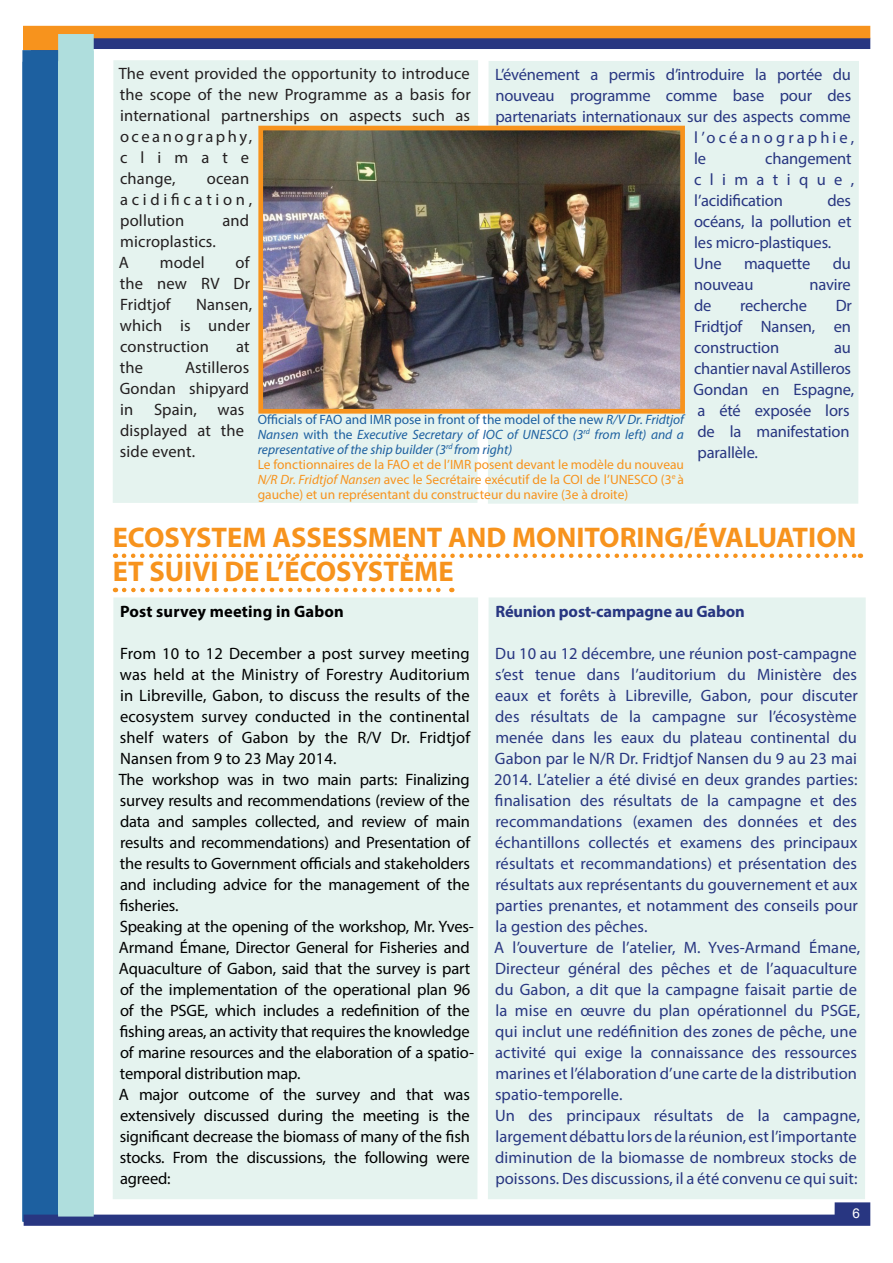
<style>
.page{position:relative;width:893px;height:1263px;background:#fff}
.page>*{position:absolute;margin:0;border:0;box-sizing:border-box;transform-origin:0 0}
.t1{font:700 28.5px/34.2px "Myriad Pro";color:#f7931d}
.t2{font:16.5px/21px "Myriad Pro";letter-spacing:.005em;color:#283681}
.t3{font:16.5px/21px "Myriad Pro";letter-spacing:-.01em;color:#000}
.t4{font:16.5px/21px "Myriad Pro";letter-spacing:.01em;color:#231f20}
.t5{font:700 16.5px "Myriad Pro";letter-spacing:-.01em;color:#283681}
.t6{font:700 16.5px "Myriad Pro";letter-spacing:.01em;color:#000}
.t7{font:16.5px "Myriad Pro";letter-spacing:.19em;color:#283681}
.t8{font:13.5px/15px "Myriad Pro";color:#f7931d}
.t9{font:13.5px "Arial";color:#fff}
.s1{color:#1d60a0}
.s2{font-style:italic;color:#1d60a0}
.s3{font-style:italic}
</style>
<div class="page">
<svg style="left:23px;top:25px;width:848px;height:25px;background:#a37555"></svg>
<div style="left:22px;top:50px;width:36px;height:1172px;background:#1d60a0"></div>
<svg style="left:24px;top:1202px;width:846px;height:24px"></svg>
<div style="left:58px;top:34px;width:36px;height:1182px;background:#afdedd"></div>
<svg style="left:124px;top:553px;width:737px;height:5px"></svg>
<svg style="left:124px;top:588px;width:328px;height:4px"></svg>
<div style="left:113px;top:597px;width:365px;height:602px;background:#e5f3ef"></div>
<div style="left:488px;top:597px;width:378px;height:602px;background:#e5f3ef"></div>
<div style="left:113px;top:60px;width:365px;height:443px;background:#e5f3ef"></div>
<div style="left:488px;top:61px;width:371px;height:443px;background:#e5f3ef"></div>
<img style="left:264px;top:132px;width:415px;height:276px">
<div style="left:258px;top:126px;width:427px;height:288px;border:5px solid #f7931d"></div>
<p class="t4" style="left:119px;top:63px;width:354px">The event provided the opportunity to introduce the scope of the new Programme as a basis for international partnerships on aspects such as oceanography,<br>climate<br>change,</p>
<p class="t2" style="left:495px;top:64px;width:357px">L’événement a permis d’introduire la portée du</p>
<p class="t2" style="left:495px;top:85px;width:357px">nouveau programme comme base pour des</p>
<p class="t2" style="left:495px;top:106px;width:357px">partenariats internationaux sur des aspects comme</p>
<p class="t7" style="left:694px;top:127px;width:161px">l’océanographie,</p>
<p class="t2" style="left:694px;top:148px;width:13px">le</p>
<p class="t2" style="left:694px;top:148px;width:162px;text-indent:71px">changement climatique, l’acidification</p>
<p class="t4" style="left:120px;top:168px;width:134px;text-indent:87px">ocean acidification, pollution</p>
<p class="t2" style="left:694px;top:190px;width:159px;text-indent:134px">des océans, la pollution et les micro-plastiques.<br>Une</p>
<p class="t4" style="left:222px;top:210px;width:28px">and</p>
<p class="t4" style="left:119px;top:231px;width:98px">microplastics.<br>A</p>
<p class="t4" style="left:120px;top:252px;width:132px;text-align:justify;text-indent:116px">of the new RV Dr Fridtjof</p>
<p class="t4" style="left:160px;top:252px;width:46px">model</p>
<p class="t2" style="left:744px;top:253px;width:68px">maquette</p>
<p class="t2" style="left:833px;top:253px;width:20px">du</p>
<p class="t2" style="left:694px;top:274px;width:61px">nouveau</p>
<p class="t2" style="left:809px;top:274px;width:43px">navire</p>
<p class="t2" style="left:694px;top:295px;width:19px">de</p>
<p class="t2" style="left:740px;top:295px;width:69px">recherche</p>
<p class="t4" style="left:120px;top:294px;width:134px;text-indent:76px">Nansen, which is under construction</p>
<p class="t2" style="left:694px;top:295px;width:159px;text-align:justify;text-indent:142px">Dr Fridtjof Nansen, en construction</p>
<p class="t4" style="left:236px;top:336px;width:15px">at</p>
<p class="t2" style="left:694px;top:337px;width:162px;text-indent:141px">au chantier naval Astilleros<br>Gondan en Espagne, a été exposée lors de la manifestation parallèle.</p>
<p class="t4" style="left:120px;top:357px;width:25px">the</p>
<p class="t4" style="left:120px;top:357px;width:131px;text-align:justify;text-indent:65px">Astilleros Gondan shipyard in</p>
<p class="t4" style="left:154px;top:399px;width:44px">Spain,</p>
<p class="t4" style="left:120px;top:399px;width:126px;text-align:justify;text-indent:98px">was displayed at the side event.</p>
<p class="t8" style="left:258px;top:411px;width:428px"><span class="s1">Officials of FAO and IMR pose in front of the model of the new</span> <span class="s2">R/V Dr. Fridtjof Nansen</span> <span class="s1">with the</span> <span class="s2">Executive Secretary of IOC of UNESCO (3</span><sup>rd</sup> <span class="s2">from left) and a representative of the ship builder (3</span><sup>rd</sup> <span class="s2">from right)<br></span>Le fonctionnaires de la FAO et de l’IMR posent devant le modèle du nouveau <span class="s3">N/R Dr. Fridtjof Nansen</span> avec le Secrétaire exécutif de la COI de l’UNESCO (3<sup>e</sup> à gauche) et un représentant du constructeur du navire (3e à droite)</p>
<h1 class="t1" style="left:113px;top:519px;width:745px">ECOSYSTEM ASSESSMENT AND MONITORING/ÉVALUATION<br>ET SUIVI DE L’ÉCOSYSTÈME</h1>
<p class="t6" style="left:120px;top:600px;width:225px">Post survey meeting in Gabon</p>
<p class="t3" style="left:119px;top:642px;width:357px">From 10 to 12 December a post survey meeting was held at the Ministry of Forestry Auditorium in Libreville, Gabon, to discuss the results of the ecosystem survey conducted in the continental shelf waters of Gabon by the R/V Dr. Fridtjof Nansen from 9 to 23 May 2014.<br>The workshop was in two main parts: Finalizing survey results and recommendations (review of the data and samples collected, and review of main results and recommendations) and Presentation of the results to Government officials and stakeholders and including advice for the management of the fisheries.<br>Speaking at the opening of the workshop, Mr. Yves-Armand Émane, Director General for Fisheries and Aquaculture of Gabon, said that the survey is part of the implementation of the operational plan 96 of the PSGE, which includes a redefinition of the fishing areas, an activity that requires the knowledge of marine resources and the elaboration of a spatio&shy;temporal distribution map.<br>A major outcome of the survey and that was extensively discussed during the meeting is the significant decrease the biomass of many of the fish stocks. From the discussions, the following were agreed:</p>
<p class="t5" style="left:495px;top:600px;width:251px">Réunion post-campagne au Gabon</p>
<p class="t2" style="left:494px;top:642px;width:368px">Du 10 au 12 décembre, une réunion post-campagne s’est tenue dans l’auditorium du Ministère des eaux et forêts à Libreville, Gabon, pour discuter des résultats de la campagne sur l’écosystème menée dans les eaux du plateau continental du Gabon par le N/R Dr. Fridtjof Nansen du 9 au 23 mai 2014. L’atelier a été divisé en deux grandes parties: finalisation des résultats de la campagne et des recommandations (examen des données et des échantillons collectés et examens des principaux résultats et recommandations) et présentation des résultats aux représentants du gouvernement et aux parties prenantes, et notamment des conseils pour la gestion des pêches.<br>A l’ouverture de l’atelier, M. Yves-Armand Émane, Directeur général des pêches et de l’aquaculture du Gabon, a dit que la campagne faisait partie de la mise en œuvre du plan opérationnel du PSGE, qui inclut une redéfinition des zones de pêche, une activité qui exige la connaissance des ressources marines et l’élaboration d’une carte de la distribution spatio-temporelle.<br>Un des principaux résultats de la campagne, largement débattu lors de la réunion, est l’importante diminution de la biomasse de nombreux stocks de poissons. Des discussions, il a été convenu ce qui suit:</p>
<p class="t9" style="left:840px;top:1207px;width:22px">6 6</p>
</div>
